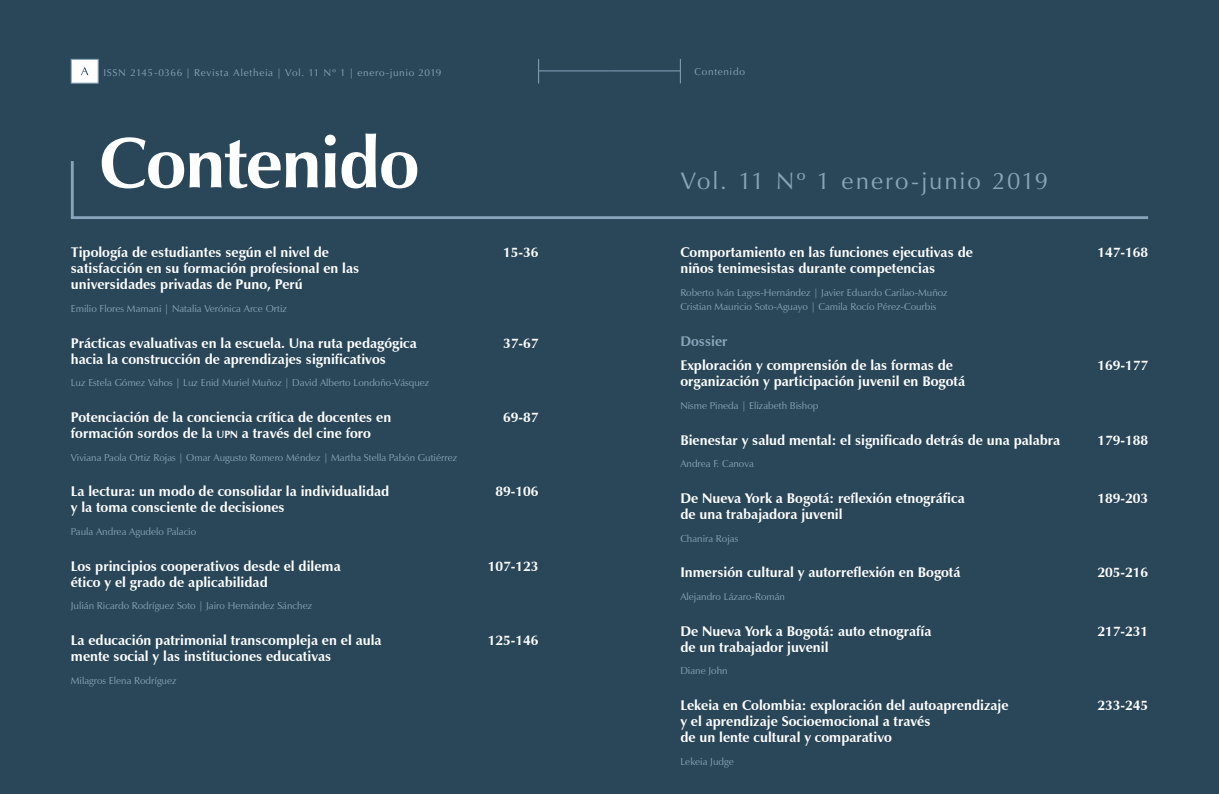
<style>
.page{position:relative;width:1219px;height:794px;background:#2a4759}
.page>*{position:absolute;margin:0;border:0;box-sizing:border-box;transform-origin:0 0}
.t1{font:700 72px "Zapf Humanist 601 BT";letter-spacing:-.02em;color:#fff}
.t2{font:24px "Optima";letter-spacing:.07em;color:#88a4ba}
.t3{font:700 14px/16px "Zapf Humanist 601 BT";color:#fff}
.t4{font:700 14px "Zapf Humanist 601 BT";color:#88a4ba}
.t5{font:10px/14px "Zapf Humanist 601 BT";color:#88a4ba}
.t6{font:10px "Optima";letter-spacing:.065em;color:#88a4ba}
.s1{font-size:10.5px}
</style>
<div class="page">
<svg style="left:680px;top:59px;width:1px;height:24px"></svg>
<hr style="left:71px;top:216px;width:1077px;height:3px;background:#88a4ba">
<hr style="left:71px;top:161px;width:3px;height:57px;background:#88a4ba">
<div style="left:71px;top:59px;width:28px;height:24px;background:#fff;border:1px solid #88a4ba"></div>
<svg style="left:81px;top:67px;width:7px;height:8px"></svg>
<svg style="left:538px;top:59px;width:1px;height:24px"></svg>
<hr style="left:539px;top:71px;width:70px;height:1px;background:#88a4ba">
<hr style="left:609px;top:71px;width:71px;height:1px;background:#88a4ba">
<p class="t6" style="left:103px;top:67px;width:340px">ISSN 2145-0366 | Revista Aletheia | Vol. 11 Nº 1 | enero-junio 2019</p>
<h1 class="t1" style="left:99px;top:118px;width:322px">Contenido</h1>
<p class="t3" style="left:71px;top:244px;width:290px">Tipología de estudiantes según el nivel de satisfacción en su formación profesional en las universidades privadas de Puno, Perú</p>
<p class="t5" style="left:71px;top:301px;width:218px">Emilio Flores Mamani | Natalia Verónica Arce Ortiz</p>
<p class="t3" style="left:71px;top:335px;width:348px">Prácticas evaluativas en la escuela. Una ruta pedagógica hacia la construcción de aprendizajes significativos</p>
<p class="t5" style="left:71px;top:376px;width:360px">Luz Estela Gómez Vahos | Luz Enid Muriel Muñoz | David Alberto Londoño-Vásquez</p>
<p class="t3" style="left:71px;top:409px;width:322px">Potenciación de la conciencia crítica de docentes en formación sordos de la <span class="s1">upn</span> a través del cine foro</p>
<p class="t5" style="left:71px;top:450px;width:388px">Viviana Paola Ortiz Rojas | Omar Augusto Romero Méndez | Martha Stella Pabón Gutiérrez</p>
<p class="t3" style="left:71px;top:483px;width:320px">La lectura: un modo de consolidar la individualidad y la toma consciente de decisiones</p>
<p class="t5" style="left:71px;top:524px;width:127px">Paula Andrea Agudelo Palacio</p>
<p class="t3" style="left:71px;top:558px;width:271px">Los principios cooperativos desde el dilema ético y el grado de aplicabilidad</p>
<p class="t5" style="left:71px;top:599px;width:243px">Julián Ricardo Rodríguez Soto | Jairo Hernández Sánchez</p>
<p class="t3" style="left:71px;top:632px;width:312px">La educación patrimonial transcompleja en el aula mente social y las instituciones educativas</p>
<p class="t5" style="left:71px;top:673px;width:107px">Milagros Elena Rodríguez</p>
<p class="t3" style="left:503px;top:244px;width:37px">15-36</p>
<p class="t3" style="left:503px;top:335px;width:37px">37-67</p>
<p class="t3" style="left:503px;top:409px;width:37px">69-87</p>
<p class="t3" style="left:495px;top:483px;width:45px">89-106</p>
<p class="t3" style="left:488px;top:558px;width:52px">107-123</p>
<p class="t3" style="left:488px;top:632px;width:52px">125-146</p>
<p class="t6" style="left:694px;top:66px;width:52px">Contenido</p>
<h2 class="t2" style="left:680px;top:167px;width:369px">Vol. 11 Nº 1 enero-junio 2019</h2>
<p class="t3" style="left:680px;top:244px;width:294px">Comportamiento en las funciones ejecutivas de niños tenimesistas durante competencias</p>
<p class="t5" style="left:680px;top:285px;width:269px">Roberto Iván Lagos-Hernández | Javier Eduardo Carilao-Muñoz<br>Cristian Mauricio Soto-Aguayo | Camila Rocío Pérez-Courbis</p>
<p class="t4" style="left:680px;top:332px;width:49px">Dossier</p>
<p class="t3" style="left:680px;top:357px;width:286px">Exploración y comprensión de las formas de organización y participación juvenil en Bogotá</p>
<p class="t5" style="left:680px;top:398px;width:140px">Nisme Pineda | Elizabeth Bishop</p>
<p class="t3" style="left:680px;top:432px;width:381px">Bienestar y salud mental: el significado detrás de una palabra</p>
<p class="t5" style="left:680px;top:457px;width:75px">Andrea F. Canova</p>
<p class="t3" style="left:680px;top:490px;width:286px">De Nueva York a Bogotá: reflexión etnográfica de una trabajadora juvenil</p>
<p class="t5" style="left:680px;top:531px;width:59px">Chanira Rojas</p>
<p class="t3" style="left:680px;top:564px;width:282px">Inmersión cultural y autorreflexión en Bogotá</p>
<p class="t5" style="left:680px;top:589px;width:106px">Alejandro Lázaro-Román</p>
<p class="t3" style="left:680px;top:623px;width:253px">De Nueva York a Bogotá: auto etnografía de un trabajador juvenil</p>
<p class="t5" style="left:680px;top:664px;width:49px">Diane John</p>
<p class="t3" style="left:680px;top:697px;width:330px">Lekeia en Colombia: exploración del autoaprendizaje y el aprendizaje Socioemocional a través<br>de un lente cultural y comparativo</p>
<p class="t5" style="left:680px;top:754px;width:55px">Lekeia Judge</p>
<p class="t3" style="left:1097px;top:244px;width:52px">147-168</p>
<p class="t3" style="left:1097px;top:357px;width:52px">169-177</p>
<p class="t3" style="left:1097px;top:432px;width:52px">179-188</p>
<p class="t3" style="left:1097px;top:490px;width:52px">189-203</p>
<p class="t3" style="left:1097px;top:564px;width:52px">205-216</p>
<p class="t3" style="left:1097px;top:623px;width:52px">217-231</p>
<p class="t3" style="left:1097px;top:697px;width:52px">233-245</p>
</div>
